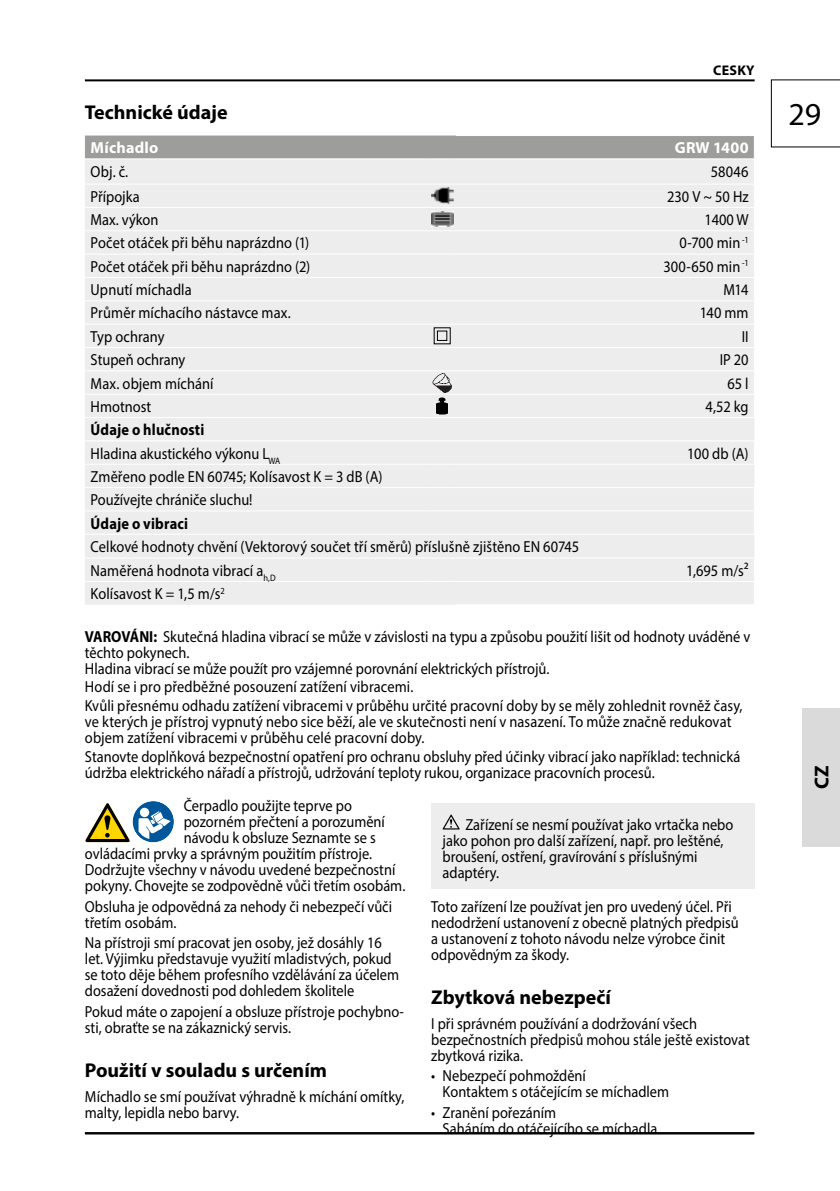
<style>
.page{position:relative;width:840px;height:1191px;background:#fff}
.page>*{position:absolute;margin:0;border:0;box-sizing:border-box;transform-origin:0 0}
.t1{font:32px "Myriad Pro";color:#000}
.t2{font:700 20px "Myriad Pro";color:#000}
.t3{font:16px/16px "Myriad Pro";color:#000;scale:.9 1}
.t4{font:700 16px "Myriad Pro";letter-spacing:.015em;color:#fff}
.t5{font:700 16px "Myriad Pro";letter-spacing:.015em;color:#000;scale:.9 1}
.t6{font:700 14px "Myriad Pro";letter-spacing:.02em;color:#000}
.s1{font-weight:700}
</style>
<div class="page">
<hr style="left:85px;top:1132px;width:668px;height:2px;background:#000">
<hr style="left:85px;top:79px;width:669px;height:2px;background:#000">
<svg style="left:770px;top:79px;width:69px;height:69px"></svg>
<hr style="left:839px;top:708px;width:1px;height:138px;background:#dadada">
<div style="left:801px;top:708px;width:38px;height:138px;background:#dadada"></div>
<div style="left:85px;top:418px;width:669px;height:187px;background:#ededed"></div>
<hr style="left:85px;top:440px;width:343px;height:1px;background:#fff">
<svg style="left:428px;top:440px;width:27px;height:1px"></svg>
<hr style="left:455px;top:440px;width:299px;height:1px;background:#fff">
<svg style="left:753px;top:441px;width:1px;height:23px"></svg>
<hr style="left:85px;top:464px;width:343px;height:1px;background:#fff">
<svg style="left:428px;top:464px;width:27px;height:1px"></svg>
<hr style="left:455px;top:464px;width:299px;height:1px;background:#fff">
<hr style="left:85px;top:487px;width:343px;height:1px;background:#fff">
<svg style="left:428px;top:487px;width:27px;height:1px"></svg>
<hr style="left:455px;top:487px;width:299px;height:1px;background:#fff">
<hr style="left:85px;top:510px;width:343px;height:1px;background:#fff">
<svg style="left:428px;top:510px;width:27px;height:1px"></svg>
<hr style="left:455px;top:510px;width:299px;height:1px;background:#fff">
<svg style="left:753px;top:488px;width:1px;height:46px"></svg>
<hr style="left:85px;top:534px;width:343px;height:1px;background:#fff">
<svg style="left:428px;top:534px;width:27px;height:1px"></svg>
<hr style="left:455px;top:534px;width:299px;height:1px;background:#fff">
<hr style="left:85px;top:557px;width:343px;height:1px;background:#fff">
<svg style="left:428px;top:557px;width:27px;height:1px"></svg>
<hr style="left:455px;top:557px;width:299px;height:1px;background:#fff">
<hr style="left:85px;top:581px;width:343px;height:1px;background:#fff">
<svg style="left:428px;top:581px;width:27px;height:1px"></svg>
<hr style="left:455px;top:581px;width:299px;height:1px;background:#fff">
<svg style="left:753px;top:558px;width:1px;height:46px"></svg>
<hr style="left:455px;top:604px;width:299px;height:1px;background:#fff">
<svg style="left:85px;top:135px;width:669px;height:282px;background:#e6e6e6"></svg>
<img style="left:432px;top:373px;width:19px;height:19px">
<img style="left:436px;top:397px;width:11px;height:17px">
<div style="left:132px;top:801px;width:42px;height:41px;background:#00569a;border-radius:50%"></div>
<svg style="left:140px;top:807px;width:9px;height:10px"></svg>
<svg style="left:138px;top:811px;width:33px;height:28px"></svg>
<svg style="left:85px;top:803px;width:44px;height:39px"></svg>
<div style="left:431px;top:803px;width:323px;height:86px;background:#ededed"></div>
<svg style="left:442px;top:814px;width:17px;height:15px"></svg>
<p class="t6" style="left:712px;top:61px;width:43px">CESKY</p>
<p class="t2" style="left:85px;top:99px;width:144px">Technické údaje</p>
<p class="t4" style="left:91px;top:137px;width:69px">Míchadlo</p>
<p class="t4" style="left:674px;top:137px;width:75px">GRW 1400</p>
<p class="t3" style="left:91px;top:164px;width:43px">Obj. č.</p>
<p class="t3" style="left:710px;top:164px;width:44px">58046</p>
<p class="t3" style="left:91px;top:188px;width:56px">Přípojka</p>
<p class="t3" style="left:666px;top:188px;width:92px">230 V ~ 50 Hz</p>
<p class="t3" style="left:91px;top:211px;width:77px">Max. výkon</p>
<p class="t3" style="left:704px;top:211px;width:51px">1400 W</p>
<p class="t3" style="left:91px;top:235px;width:244px">Počet otáček při běhu naprázdno (1)</p>
<p class="t3" style="left:679px;top:235px;width:78px">0-700 min <sup>-1</sup></p>
<p class="t3" style="left:91px;top:258px;width:245px">Počet otáček při běhu naprázdno (2)</p>
<p class="t3" style="left:663px;top:258px;width:96px">300-650 min <sup>-1</sup></p>
<p class="t3" style="left:91px;top:281px;width:114px">Upnutí míchadla</p>
<p class="t3" style="left:723px;top:281px;width:29px">M14</p>
<p class="t3" style="left:91px;top:305px;width:224px">Průměr míchacího nástavce max.</p>
<p class="t3" style="left:699px;top:305px;width:56px">140 mm</p>
<p class="t3" style="left:91px;top:328px;width:84px">Typ ochrany</p>
<p class="t3" style="left:741px;top:328px;width:9px">II</p>
<p class="t3" style="left:91px;top:351px;width:107px">Stupeň ochrany</p>
<p class="t3" style="left:719px;top:351px;width:34px">IP 20</p>
<p class="t3" style="left:91px;top:375px;width:138px">Max. objem míchání</p>
<p class="t3" style="left:727px;top:375px;width:25px">65 l</p>
<p class="t3" style="left:91px;top:398px;width:69px">Hmotnost</p>
<p class="t3" style="left:705px;top:398px;width:49px">4,52 kg</p>
<p class="t3" style="left:91px;top:418px;width:212px;line-height:23.4px"><span class="s1">Údaje o hlučnosti<br></span>Hladina akustického výkonu L<sub>WA</sub></p>
<p class="t3" style="left:686px;top:445px;width:70px">100 db (A)</p>
<p class="t3" style="left:91px;top:464px;width:326px;line-height:23.4px">Změřeno podle EN 60745; Kolísavost K = 3 dB (A)<br>Používejte chrániče sluchu!</p>
<p class="t5" style="left:91px;top:513px;width:110px">Údaje o vibraci</p>
<p class="t3" style="left:91px;top:535px;width:544px;line-height:23.6px">Celkové hodnoty chvění (Vektorový součet tří směrů) příslušně zjištěno EN 60745<br>Naměřená hodnota vibrací a<sub>h,D</sub></p>
<p class="t3" style="left:686px;top:562px;width:71px">1,695 m/s²</p>
<p class="t3" style="left:91px;top:585px;width:150px">Kolísavost K = 1,5 m/s<sup>2</sup></p>
<p class="t3" style="left:85px;top:628px;width:740px"><span class="s1">VAROVÁNI:</span> Skutečná hladina vibrací se může v závislosti na typu a způsobu použití lišit od hodnoty uváděné v těchto pokynech.<br>Hladina vibrací se může použít pro vzájemné porovnání elektrických přístrojů.</p>
<p class="t3" style="left:85px;top:677px;width:731px;line-height:18.8px">Hodí se i pro předběžné posouzení zatížení vibracemi.<br>Kvůli přesnému odhadu zatížení vibracemi v průběhu určité pracovní doby by se měly zohlednit rovněž časy,</p>
<p class="t3" style="left:85px;top:713px;width:719px">ve kterých je přístroj vypnutý nebo sice běží, ale ve skutečnosti není v nasazení. To může značně redukovat objem zatížení vibracemi v průběhu celé pracovní doby.</p>
<p class="t3" style="left:85px;top:748px;width:729px">Stanovte doplňková bezpečnostní opatření pro ochranu obsluhy před účinky vibrací jako například: technická údržba elektrického nářadí a přístrojů, udržování teploty rukou, organizace pracovních procesů.</p>
<p class="t3" style="left:183px;top:797px;width:188px">Čerpadlo použijte teprve po</p>
<p class="t3" style="left:183px;top:813px;width:225px">pozorném přečtení a porozumění</p>
<p class="t3" style="left:183px;top:829px;width:215px">návodu k obsluze Seznamte se s</p>
<p class="t3" style="left:85px;top:845px;width:320px">ovládacími prvky a správným použitím přístroje.</p>
<p class="t3" style="left:85px;top:861px;width:346px">Dodržujte všechny v návodu uvedené bezpečnostní</p>
<p class="t3" style="left:85px;top:877px;width:357px">pokyny. Chovejte se zodpovědně vůči třetím osobám.</p>
<p class="t3" style="left:85px;top:898px;width:342px">Obsluha je odpovědná za nehody či nebezpečí vůči třetím osobám.</p>
<p class="t3" style="left:85px;top:934px;width:350px">Na přístroji smí pracovat jen osoby, jež dosáhly 16 let. Výjimku představuje využití mladistvých, pokud se toto děje během profesního vzdělávání za účelem dosažení dovednosti pod dohledem školitele</p>
<p class="t3" style="left:85px;top:1003px;width:356px">Pokud máte o zapojení a obsluze přístroje pochybno&shy;sti, obraťte se na zákaznický servis.</p>
<p class="t2" style="left:85px;top:1057px;width:243px">Použití v souladu s určením</p>
<p class="t3" style="left:85px;top:1088px;width:356px">Míchadlo se smí používat výhradně k míchání omítky, malty, lepidla nebo barvy.</p>
<p class="t3" style="left:442px;top:816px;width:324px;text-indent:23px">Zařízení se nesmí používat jako vrtačka nebo jako pohon pro další zařízení, např. pro leštěné, broušení, ostření, gravírování s příslušnými adaptéry.</p>
<p class="t3" style="left:431px;top:898px;width:343px">Toto zařízení lze používat jen pro uvedený účel. Při nedodržení ustanovení z obecně platných předpisů a ustanovení z tohoto návodu nelze výrobce činit odpovědným za škody.</p>
<p class="t2" style="left:431px;top:984px;width:181px">Zbytková nebezpečí</p>
<p class="t3" style="left:431px;top:1015px;width:355px">I při správném používání a dodržování všech bezpečnostních předpisů mohou stále ještě existovat zbytková rizika.</p>
<p class="t3" style="left:442px;top:1067px;width:253px;text-indent:-11px">• Nebezpečí pohmoždění<br>Kontaktem s otáčejícím se míchadlem</p>
<p class="t3" style="left:442px;top:1104px;width:240px;text-indent:-11px">• Zranění pořezáním<br>Saháním do otáčejícího se míchadla</p>
<h1 class="t1" style="left:788px;top:95px;width:34px">29</h1>
<p class="t2" style="left:808px;top:789px;width:25px;rotate:-90deg">DC Z</p>
</div>
